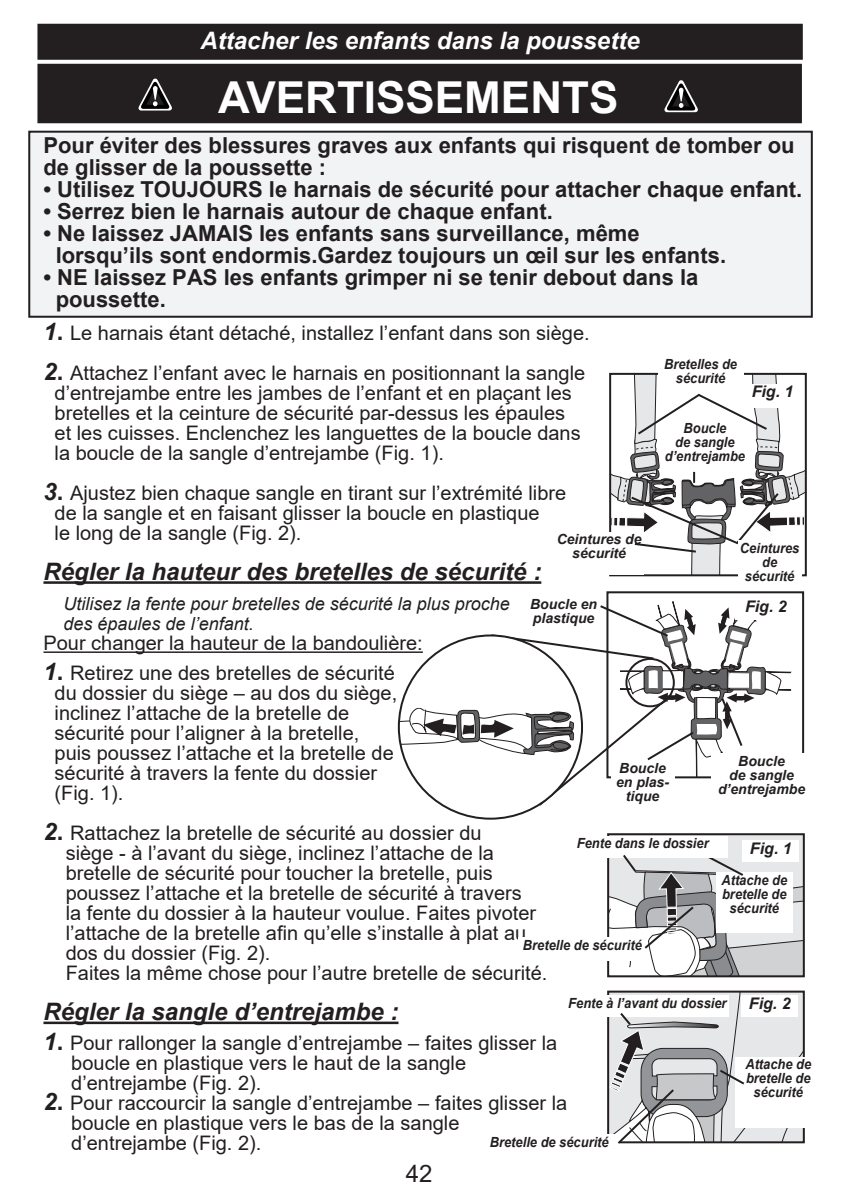
<style>
.page{position:relative;width:843px;height:1196px;background:#fff}
.page>*{position:absolute;margin:0;border:0;box-sizing:border-box;transform-origin:0 0}
.t1{font:700 44px "Arial";color:#fff}
.t2{font:italic 700 24px "Arial";color:#231f20}
.t3{font:italic 700 24px "Arial";color:#fff}
.t4{font:24px "Arial";color:#231f20}
.t5{font:700 22px/22px "Arial";color:#231f20}
.Indented_Paragraph{font:20px "Arial";color:#231f20}
.Indented_Paragraph-2{font:italic 18px "Arial";color:#231f20}
.t6{font:italic 700 16px "Arial";color:#231f20}
.t7{font:italic 700 14px/14px "Arial";color:#231f20;text-align:center;scale:.92 1}
.t8{font:italic 700 14px/14px "Arial";color:#231f20;text-align:center}
.s1{font-weight:700;font-style:italic;font-size:24px}
.s2{font-weight:700;font-size:24px}
</style>
<div class="page">
<div style="left:38px;top:25px;width:763px;height:34px;background:#231f20"></div>
<div style="left:37px;top:24px;width:765px;height:36px;border:2px solid #231f20"></div>
<hr style="left:43px;top:581px;width:498px;height:2px;background:#231f20">
<hr style="left:43px;top:651px;width:380px;height:1px;background:#231f20">
<hr style="left:43px;top:1021px;width:355px;height:2px;background:#231f20">
<div style="left:29px;top:132px;width:782px;height:185px;background:#f2f3f4"></div>
<div style="left:28px;top:131px;width:784px;height:187px;border:2px solid #231f20"></div>
<div style="left:606px;top:591px;width:198px;height:187px;border:2px solid #231f20"></div>
<div style="left:710px;top:753px;width:102px;height:49px;background:#fff"></div>
<div style="left:607px;top:833px;width:197px;height:144px;border:2px solid #231f20"></div>
<div style="left:518px;top:937px;width:128px;height:23px;background:#fff"></div>
<div style="left:558px;top:835px;width:169px;height:22px;background:#fff"></div>
<svg style="left:610px;top:374px;width:195px;height:201px"></svg>
<div style="left:737px;top:540px;width:64px;height:46px;background:#fff"></div>
<svg style="left:608px;top:834px;width:195px;height:142px"></svg>
<svg style="left:608px;top:991px;width:195px;height:153px"></svg>
<svg style="left:399px;top:601px;width:392px;height:217px"></svg>
<div style="left:38px;top:65px;width:762px;height:57px;background:#231f20"></div>
<div style="left:37px;top:64px;width:764px;height:59px;border:2px solid #231f20"></div>
<svg style="left:664px;top:80px;width:34px;height:33px"></svg>
<svg style="left:138px;top:78px;width:34px;height:33px"></svg>
<p class="t3" style="left:200px;top:25px;width:440px">Attacher les enfants dans la poussette</p>
<p class="t1" style="left:218px;top:66px;width:402px">AVERTISSEMENTS</p>
<p class="t5" style="left:43px;top:134px;width:752px">Pour éviter des blessures graves aux enfants qui risquent de tomber ou de glisser de la poussette :</p>
<p class="t5" style="left:43px;top:178px;width:760px">• Utilisez TOUJOURS le harnais de sécurité pour attacher chaque enfant.</p>
<p class="t5" style="left:43px;top:200px;width:510px">• Serrez bien le harnais autour de chaque enfant.</p>
<p class="t5" style="left:43px;top:222px;width:597px">• Ne laissez JAMAIS les enfants sans surveillance, même</p>
<p class="t5" style="left:56px;top:244px;width:671px">lorsqu’ils sont endormis.Gardez toujours un œil sur les enfants.</p>
<p class="t5" style="left:43px;top:266px;width:656px">• NE laissez PAS les enfants grimper ni se tenir debout dans la</p>
<p class="t5" style="left:56px;top:288px;width:112px">poussette.</p>
<p class="Indented_Paragraph" style="left:43px;top:319px;width:547px"><span class="s1">1</span><span class="s2">.</span> Le harnais étant détaché, installez l’enfant dans son siège.</p>
<p class="Indented_Paragraph" style="left:43px;top:359px;width:543px"><span class="s1">2</span><span class="s2">.</span> Attachez l’enfant avec le harnais en positionnant la sangle</p>
<p class="Indented_Paragraph" style="left:55px;top:379px;width:518px">d’entrejambe entre les jambes de l’enfant et en plaçant les</p>
<p class="Indented_Paragraph" style="left:55px;top:399px;width:512px">bretelles et la ceinture de sécurité par-dessus les épaules</p>
<p class="Indented_Paragraph" style="left:55px;top:419px;width:527px">et les cuisses. Enclenchez les languettes de la boucle dans</p>
<p class="Indented_Paragraph" style="left:55px;top:439px;width:391px">la boucle de la sangle d’entrejambe (Fig. 1).</p>
<p class="Indented_Paragraph" style="left:43px;top:479px;width:524px"><span class="s1">3</span><span class="s2">.</span> Ajustez bien chaque sangle en tirant sur l’extrémité libre</p>
<p class="Indented_Paragraph" style="left:55px;top:499px;width:486px">de la sangle et en faisant glisser la boucle en plastique</p>
<p class="Indented_Paragraph" style="left:55px;top:519px;width:248px">le long de la sangle (Fig. 2).</p>
<p class="t2" style="left:43px;top:555px;width:499px">Régler la hauteur des bretelles de sécurité :</p>
<p class="Indented_Paragraph-2" style="left:63px;top:592px;width:448px">Utilisez la fente pour bretelles de sécurité la plus proche</p>
<p class="Indented_Paragraph-2" style="left:63px;top:612px;width:192px">des épaules de l’enfant.</p>
<p class="Indented_Paragraph" style="left:43px;top:629px;width:381px">Pour changer la hauteur de la bandoulière:</p>
<p class="Indented_Paragraph" style="left:43px;top:659px;width:353px"><span class="s1">1</span><span class="s2">.</span> Retirez une des bretelles de sécurité</p>
<p class="Indented_Paragraph" style="left:55px;top:679px;width:344px">du dossier du siège – au dos du siège,</p>
<p class="Indented_Paragraph" style="left:55px;top:699px;width:296px">inclinez l’attache de la bretelle de</p>
<p class="Indented_Paragraph" style="left:55px;top:719px;width:306px">sécurité pour l’aligner à la bretelle,</p>
<p class="Indented_Paragraph" style="left:55px;top:739px;width:341px">puis poussez l’attache et la bretelle de</p>
<p class="Indented_Paragraph" style="left:55px;top:759px;width:324px">sécurité à travers la fente du dossier</p>
<p class="Indented_Paragraph" style="left:55px;top:779px;width:70px">(Fig. 1).</p>
<p class="Indented_Paragraph" style="left:43px;top:819px;width:439px"><span class="s1">2</span><span class="s2">.</span> Rattachez la bretelle de sécurité au dossier du</p>
<p class="Indented_Paragraph" style="left:66px;top:839px;width:429px">siège - à l’avant du siège, inclinez l’attache de la</p>
<p class="Indented_Paragraph" style="left:66px;top:859px;width:428px">bretelle de sécurité pour toucher la bretelle, puis</p>
<p class="Indented_Paragraph" style="left:66px;top:879px;width:457px">poussez l’attache et la bretelle de sécurité à travers</p>
<p class="Indented_Paragraph" style="left:66px;top:899px;width:472px">la fente du dossier à la hauteur voulue. Faites pivoter</p>
<p class="Indented_Paragraph" style="left:66px;top:919px;width:462px">l’attache de la bretelle afin qu’elle s’installe à plat au</p>
<p class="Indented_Paragraph" style="left:66px;top:939px;width:206px">dos du dossier (Fig. 2).</p>
<p class="Indented_Paragraph" style="left:66px;top:959px;width:483px">Faites la même chose pour l’autre bretelle de sécurité.</p>
<p class="t2" style="left:43px;top:995px;width:356px">Régler la sangle d’entrejambe :</p>
<p class="Indented_Paragraph" style="left:43px;top:1029px;width:515px"><span class="s1">1</span><span class="s2">.</span> Pour rallonger la sangle d’entrejambe – faites glisser la</p>
<p class="Indented_Paragraph" style="left:71px;top:1049px;width:396px">boucle en plastique vers le haut de la sangle</p>
<p class="Indented_Paragraph" style="left:71px;top:1069px;width:192px">d’entrejambe (Fig. 2).</p>
<p class="Indented_Paragraph" style="left:43px;top:1089px;width:525px"><span class="s1">2</span><span class="s2">.</span> Pour raccourcir la sangle d’entrejambe – faites glisser la</p>
<p class="Indented_Paragraph" style="left:71px;top:1109px;width:389px">boucle en plastique vers le bas de la sangle</p>
<p class="Indented_Paragraph" style="left:71px;top:1129px;width:192px">d’entrejambe (Fig. 2).</p>
<p class="t7" style="left:664px;top:357px;width:81px">Bretelles de sécurité</p>
<p class="t6" style="left:751px;top:381px;width:43px">Fig. 1</p>
<p class="t7" style="left:664px;top:421px;width:89px">Boucle<br>de sangle d’entrejambe</p>
<p class="t8" style="left:556px;top:532px;width:86px">Ceintures de sécurité</p>
<p class="t7" style="left:739px;top:541px;width:66px">Ceintures de sécurité</p>
<p class="t8" style="left:530px;top:597px;width:68px;text-align:left">Boucle en plastique</p>
<p class="t6" style="left:744px;top:595px;width:43px">Fig. 2</p>
<p class="t8" style="left:718px;top:754px;width:89px">Boucle<br>de sangle d’entrejambe</p>
<p class="t8" style="left:616px;top:761px;width:54px">Boucle en plas&shy;tique</p>
<p class="t7" style="left:577px;top:836px;width:145px">Fente dans le dossier</p>
<p class="t6" style="left:749px;top:837px;width:43px">Fig. 1</p>
<p class="t7" style="left:721px;top:873px;width:73px">Attache de bretelle de sécurité</p>
<p class="t7" style="left:523px;top:937px;width:131px">Bretelle de sécurité</p>
<p class="t7" style="left:568px;top:996px;width:173px">Fente à l’avant du dossier</p>
<p class="t6" style="left:748px;top:992px;width:43px">Fig. 2</p>
<p class="t7" style="left:745px;top:1057px;width:73px">Attache de bretelle de sécurité</p>
<p class="t7" style="left:489px;top:1134px;width:131px">Bretelle de sécurité</p>
<p class="t4" style="left:406px;top:1156px;width:28px">42</p>
</div>
